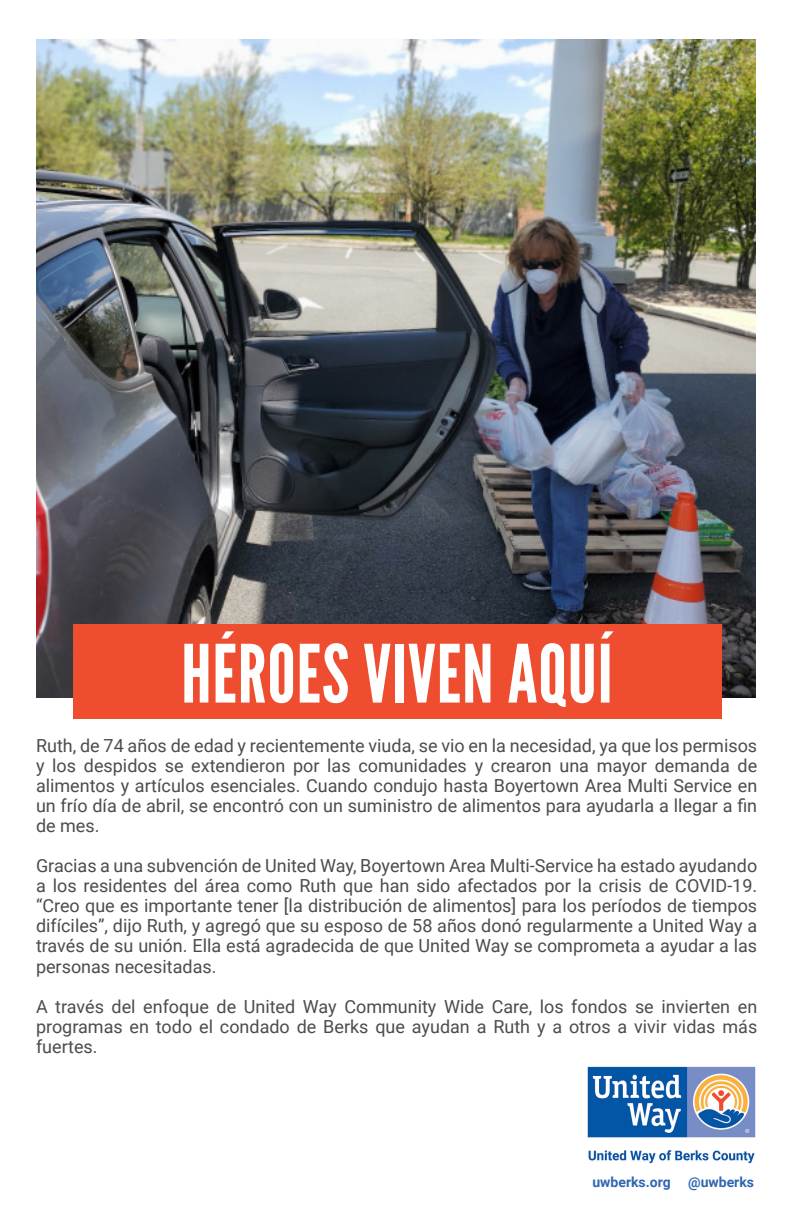
<style>
.page{position:relative;width:792px;height:1224px;background:#fff}
.page>*{position:absolute;margin:0;border:0;box-sizing:border-box;transform-origin:0 0}
.t1{font:80px "League Gothic";letter-spacing:.01em;color:#fff}
.t2{font:18px/20.1px "Roboto";color:#4b4c4d;text-align:justify}
.t3{font:700 14px "Roboto";color:#3066b1}
</style>
<div class="page">
<img style="left:587px;top:1066px;width:169px;height:98px">
<img style="left:36px;top:39px;width:720px;height:659px">
<div style="left:73px;top:625px;width:649px;height:94px;background:#ef4d30"></div>
<p class="t1" style="left:181px;top:626px;width:434px">HÉROES VIVEN AQUÍ</p>
<p class="t2" style="left:36px;top:735px;width:723px">Ruth, de 74 años de edad y recientemente viuda, se vio en la necesidad, ya que los permisos y los despidos se extendieron por las comunidades y crearon una mayor demanda de alimentos y artículos esenciales. Cuando condujo hasta Boyertown Area Multi Service en un frío día de abril, se encontró con un suministro de alimentos para ayudarla a llegar a fin de mes.</p>
<p class="t2" style="left:36px;top:855px;width:723px">Gracias a una subvención de United Way, Boyertown Area Multi-Service ha estado ayudando a los residentes del área como Ruth que han sido afectados por la crisis de COVID-19. “Creo que es importante tener [la distribución de alimentos] para los períodos de tiempos difíciles”, dijo Ruth, y agregó que su esposo de 58 años donó regularmente a United Way a través de su unión. Ella está agradecida de que United Way se comprometa a ayudar a las personas necesitadas.</p>
<p class="t2" style="left:36px;top:996px;width:723px">A través del enfoque de United Way Community Wide Care, los fondos se invierten en programas en todo el condado de Berks que ayudan a Ruth y a otros a vivir vidas más fuertes.</p>
<p class="t3" style="left:592px;top:1172px;width:163px">uwberks.org @uwberks</p>
</div>
